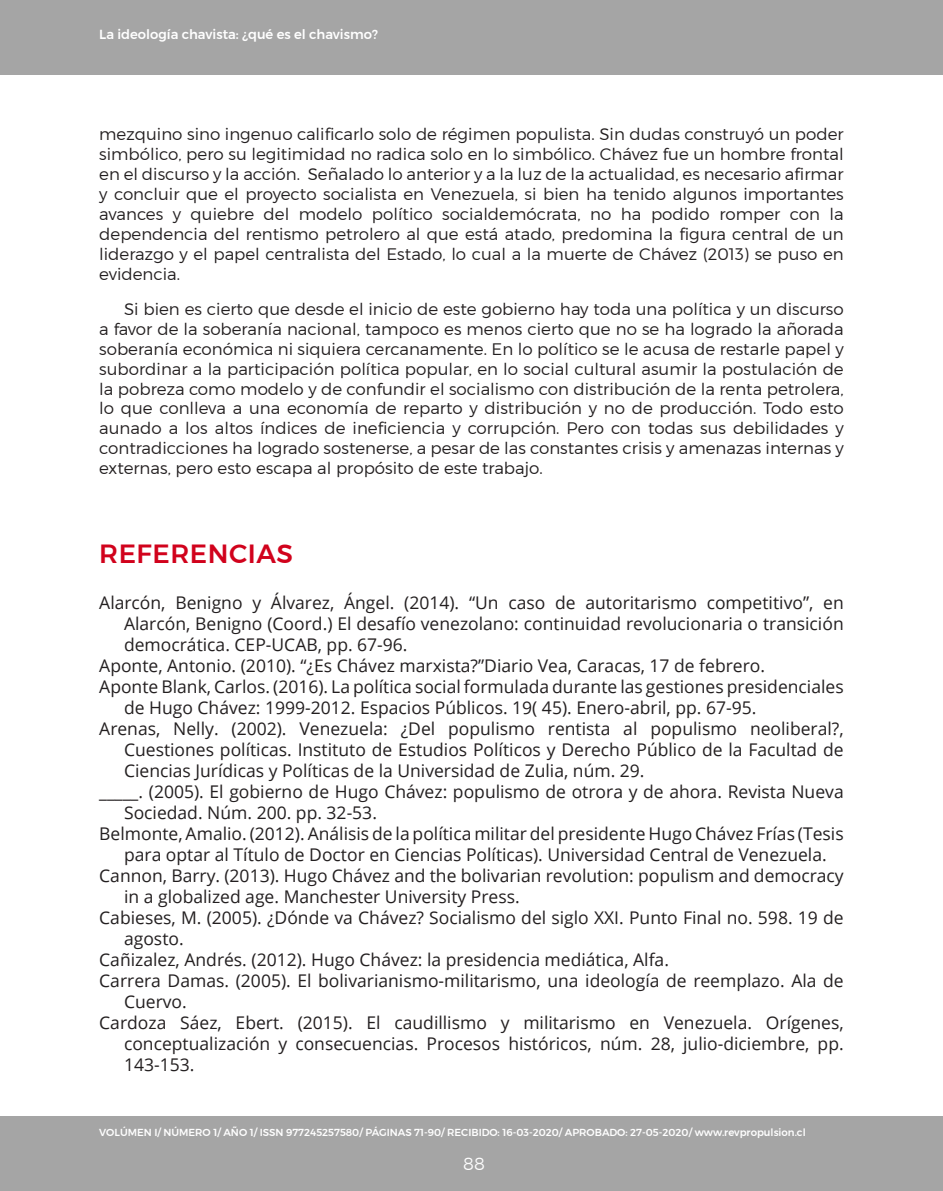
<style>
.page{position:relative;width:943px;height:1191px;background:#fff}
.page>*{position:absolute;margin:0;border:0;box-sizing:border-box;transform-origin:0 0}
._06_titulos_en_rojo{font:500 26.25px "Montserrat";letter-spacing:.02em;color:#d1021c}
._09_parrafo_referenc{font:17.5px/21px "Open Sans";color:#231f20}
.t1{font:300 17.5px "Montserrat";color:#fff}
._07_parrafo_texto_ar{font:300 16.62px/19.9px "Montserrat";color:#231f20;text-align:justify}
.t2{font:500 13.12px "Montserrat";color:#fff}
.t3{font:500 10.15px "Montserrat";color:#fff}
</style>
<div class="page">
<div style="left:0;top:1116px;width:943px;height:75px;background:#a5a5a5"></div>
<div style="left:0;top:0;width:943px;height:74px;background:#a5a5a5"></div>
<p class="t2" style="left:99px;top:26px;width:280px">La ideología chavista: ¿qué es el chavismo?</p>
<p class="_07_parrafo_texto_ar" style="left:99px;top:124px;width:746px">mezquino sino ingenuo calificarlo solo de régimen populista. Sin dudas construyó un poder simbólico, pero su legitimidad no radica solo en lo simbólico. Chávez fue un hombre frontal en el discurso y la acción. Señalado lo anterior y a la luz de la actualidad, es necesario afirmar y concluir que el proyecto socialista en Venezuela, si bien ha tenido algunos importantes avances y quiebre del modelo político socialdemócrata, no ha podido romper con la dependencia del rentismo petrolero al que está atado, predomina la figura central de un liderazgo y el papel centralista del Estado, lo cual a la muerte de Chávez (2013) se puso en evidencia.</p>
<p class="_07_parrafo_texto_ar" style="left:99px;top:298px;width:746px;text-indent:25px">Si bien es cierto que desde el inicio de este gobierno hay toda una política y un discurso a favor de la soberanía nacional, tampoco es menos cierto que no se ha logrado la añorada soberanía económica ni siquiera cercanamente. En lo político se le acusa de restarle papel y subordinar a la participación política popular, en lo social cultural asumir la postulación de la pobreza como modelo y de confundir el socialismo con distribución de la renta petrolera, lo que conlleva a una economía de reparto y distribución y no de producción. Todo esto aunado a los altos índices de ineficiencia y corrupción. Pero con todas sus debilidades y contradicciones ha logrado sostenerse, a pesar de las constantes crisis y amenazas internas y externas, pero esto escapa al propósito de este trabajo.</p>
<p class="_06_titulos_en_rojo" style="left:99px;top:537px;width:195px">REFERENCIAS</p>
<p class="_09_parrafo_referenc" style="left:124px;top:591px;width:721px;text-align:justify;text-indent:-25px">Alarcón, Benigno y Álvarez, Ángel. (2014). “Un caso de autoritarismo competitivo”, en Alarcón, Benigno (Coord.) El desafío venezolano: continuidad revolucionaria o transición democrática. CEP-UCAB, pp. 67-96.</p>
<p class="_09_parrafo_referenc" style="left:99px;top:654px;width:667px">Aponte, Antonio. (2010). “¿Es Chávez marxista?”Diario Vea, Caracas, 17 de febrero.</p>
<p class="_09_parrafo_referenc" style="left:124px;top:675px;width:721px;text-indent:-25px">Aponte Blank, Carlos. (2016). La política social formulada durante las gestiones presidenciales de Hugo Chávez: 1999-2012. Espacios Públicos. 19( 45). Enero-abril, pp. 67-95.</p>
<p class="_09_parrafo_referenc" style="left:124px;top:717px;width:721px;text-align:justify;text-indent:-25px">Arenas, Nelly. (2002). Venezuela: ¿Del populismo rentista al populismo neoliberal?, Cuestiones políticas. Instituto de Estudios Políticos y Derecho Público de la Facultad de Ciencias Jurídicas y Políticas de la Universidad de Zulia, núm. 29.</p>
<p class="_09_parrafo_referenc" style="left:124px;top:780px;width:721px;text-indent:-25px">_____. (2005). El gobierno de Hugo Chávez: populismo de otrora y de ahora. Revista Nueva<br>Sociedad. Núm. 200. pp. 32-53.</p>
<p class="_09_parrafo_referenc" style="left:99px;top:822px;width:746px;text-align:center">Belmonte, Amalio. (2012). Análisis de la política militar del presidente Hugo Chávez Frías (Tesis para optar al Título de Doctor en Ciencias Políticas). Universidad Central de Venezuela.</p>
<p class="_09_parrafo_referenc" style="left:124px;top:864px;width:721px;text-indent:-25px">Cannon, Barry. (2013). Hugo Chávez and the bolivarian revolution: populism and democracy in a globalized age. Manchester University Press.</p>
<p class="_09_parrafo_referenc" style="left:124px;top:906px;width:721px;text-indent:-25px">Cabieses, M. (2005). ¿Dónde va Chávez? Socialismo del siglo XXI. Punto Final no. 598. 19 de agosto.</p>
<p class="_09_parrafo_referenc" style="left:99px;top:948px;width:571px">Cañizalez, Andrés. (2012). Hugo Chávez: la presidencia mediática, Alfa.</p>
<p class="_09_parrafo_referenc" style="left:124px;top:969px;width:721px;text-indent:-25px">Carrera Damas. (2005). El bolivarianismo-militarismo, una ideología de reemplazo. Ala de<br>Cuervo.</p>
<p class="_09_parrafo_referenc" style="left:124px;top:1011px;width:721px;text-align:justify;text-indent:-25px">Cardoza Sáez, Ebert. (2015). El caudillismo y militarismo en Venezuela. Orígenes, conceptualización y consecuencias. Procesos históricos, núm. 28, julio-diciembre, pp.<br>143-153.</p>
<p class="t3" style="left:99px;top:1126px;width:708px">VOLÚMEN I/ NÚMERO 1/ AÑO 1/ ISSN 977245257580/ PÁGINAS 71-90/ RECIBIDO: 16-03-2020/ APROBADO: 27-05-2020/ www.revpropulsion.cl</p>
<p class="t1" style="left:463px;top:1152px;width:23px">88</p>
</div>
